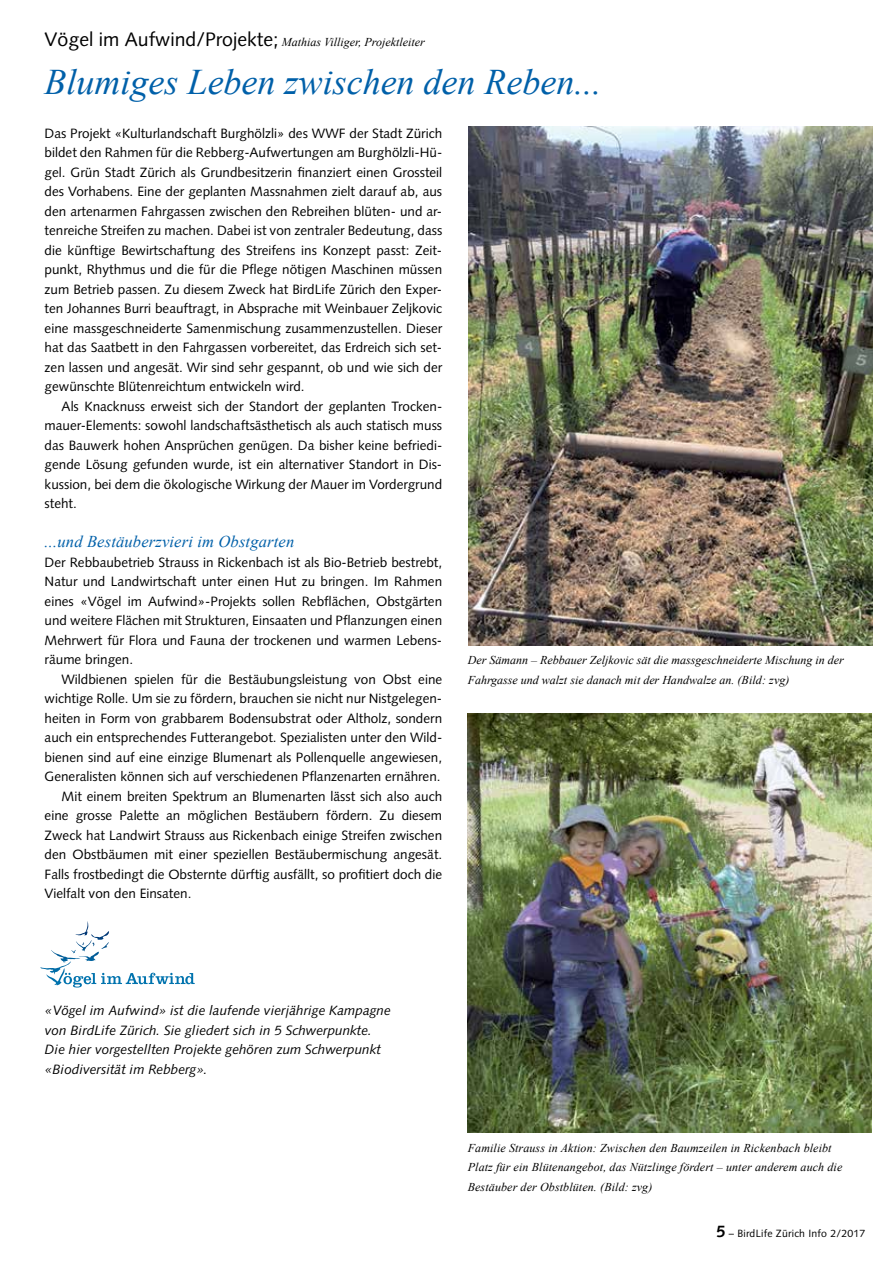
<style>
.page{position:relative;width:893px;height:1263px;background:#fff}
.page>*{position:absolute;margin:0;border:0;box-sizing:border-box;transform-origin:0 0}
.t1{font:italic 36px "Times New Roman";color:#0060a9}
.t2{font:italic 16.5px "Times New Roman";letter-spacing:.01em;color:#0060a9}
.t3{font:13.5px/19.5px "Syntax";color:#000;text-align:justify}
.t4{font:italic 13.5px/19.5px "Syntax";color:#000}
.t5{font:italic 12px/19.5px "Times New Roman";letter-spacing:.01em;color:#000}
.t6{font:10.5px "Syntax";letter-spacing:.02em;color:#000}
.s1{font-family:"Syntax";font-style:normal;font-size:19.5px}
.s2{font-weight:700;font-size:16.5px}
</style>
<div class="page">
<img style="left:469px;top:126px;width:404px;height:519px">
<img style="left:468px;top:713px;width:404px;height:419px">
<svg style="left:75px;top:921px;width:34px;height:30px"></svg>
<svg style="left:63px;top:973px;width:132px;height:14px"></svg>
<p class="t5" style="left:45px;top:32px;width:382px"><span class="s1">Vögel im Aufwind/Projekte;</span> Mathias Villiger, Projektleiter</p>
<h1 class="t1" style="left:45px;top:57px;width:558px">Blumiges Leben zwischen den Reben...</h1>
<p class="t3" style="left:45px;top:123px;width:399px">Das Projekt «Kulturlandschaft Burghölzli» des WWF der Stadt Zürich bildet den Rahmen für die Rebberg-Aufwertungen am Burghölzli-Hü&shy;gel. Grün Stadt Zürich als Grundbesitzerin finanziert einen Grossteil des Vorhabens. Eine der geplanten Massnahmen zielt darauf ab, aus den artenarmen Fahrgassen zwischen den Rebreihen blüten- und ar&shy;tenreiche Streifen zu machen. Dabei ist von zentraler Bedeutung, dass die künftige Bewirtschaftung des Streifens ins Konzept passt: Zeit&shy;punkt, Rhythmus und die für die Pflege nötigen Maschinen müssen zum Betrieb passen. Zu diesem Zweck hat BirdLife Zürich den Exper&shy;ten Johannes Burri beauftragt, in Absprache mit Weinbauer Zeljkovic eine massgeschneiderte Samenmischung zusammenzustellen. Dieser hat das Saatbett in den Fahrgassen vorbereitet, das Erdreich sich set&shy;zen lassen und angesät. Wir sind sehr gespannt, ob und wie sich der gewünschte Blütenreichtum entwickeln wird.</p>
<p class="t3" style="left:45px;top:396px;width:399px;text-indent:17px">Als Knacknuss erweist sich der Standort der geplanten Trocken&shy;mauer-Elements: sowohl landschaftsästhetisch als auch statisch muss das Bauwerk hohen Ansprüchen genügen. Da bisher keine befriedi&shy;gende Lösung gefunden wurde, ist ein alternativer Standort in Dis&shy;kussion, bei dem die ökologische Wirkung der Mauer im Vordergrund steht.</p>
<p class="t2" style="left:45px;top:530px;width:251px">...und Bestäuberzvieri im Obstgarten</p>
<p class="t3" style="left:45px;top:552px;width:399px">Der Rebbaubetrieb Strauss in Rickenbach ist als Bio-Betrieb bestrebt, Natur und Landwirtschaft unter einen Hut zu bringen. Im Rahmen eines «Vögel im Aufwind»-Projekts sollen Rebflächen, Obstgärten und weitere Flächen mit Strukturen, Einsaaten und Pflanzungen einen Mehrwert für Flora und Fauna der trockenen und warmen Lebens&shy;räume bringen.</p>
<p class="t3" style="left:62px;top:669px;width:382px">Wildbienen spielen für die Bestäubungsleistung von Obst eine</p>
<p class="t3" style="left:45px;top:689px;width:399px">wichtige Rolle. Um sie zu fördern, brauchen sie nicht nur Nistgelegen-</p>
<p class="t3" style="left:45px;top:708px;width:399px">heiten in Form von grabbarem Bodensubstrat oder Altholz, sondern</p>
<p class="t3" style="left:45px;top:728px;width:399px">auch ein entsprechendes Futterangebot. Spezialisten unter den Wild-</p>
<p class="t3" style="left:45px;top:747px;width:399px">bienen sind auf eine einzige Blumenart als Pollenquelle angewiesen,</p>
<p class="t3" style="left:45px;top:767px;width:397px">Generalisten können sich auf verschiedenen Pflanzenarten ernähren.</p>
<p class="t3" style="left:62px;top:786px;width:382px">Mit einem breiten Spektrum an Blumenarten lässt sich also auch</p>
<p class="t3" style="left:45px;top:806px;width:399px">eine grosse Palette an möglichen Bestäubern fördern. Zu diesem</p>
<p class="t3" style="left:45px;top:825px;width:399px">Zweck hat Landwirt Strauss aus Rickenbach einige Streifen zwischen</p>
<p class="t3" style="left:45px;top:845px;width:399px">den Obstbäumen mit einer speziellen Bestäubermischung angesät.</p>
<p class="t3" style="left:45px;top:864px;width:399px">Falls frostbedingt die Obsternte dürftig ausfällt, so profitiert doch die</p>
<p class="t3" style="left:45px;top:884px;width:148px">Vielfalt von den Einsaten.</p>
<p class="t5" style="left:468px;top:650px;width:377px">Der Sämann – Rebbauer Zeljkovic sät die massgeschneiderte Mischung in der<br>Fahrgasse und walzt sie danach mit der Handwalze an. (Bild: zvg)</p>
<p class="t4" style="left:45px;top:1001px;width:347px">«Vögel im Aufwind» ist die laufende vierjährige Kampagne von BirdLife Zürich. Sie gliedert sich in 5 Schwerpunkte.<br>Die hier vorgestellten Projekte gehören zum Schwerpunkt «Biodiversität im Rebberg».</p>
<p class="t5" style="left:468px;top:1138px;width:376px">Familie Strauss in Aktion: Zwischen den Baumzeilen in Rickenbach bleibt<br>Platz für ein Blütenangebot, das Nützlinge fördert – unter anderem auch die<br>Bestäuber der Obstblüten. (Bild: zvg)</p>
<p class="t6" style="left:716px;top:1227px;width:150px"><span class="s2">5</span> – BirdLife Zürich Info 2/2017</p>
</div>
